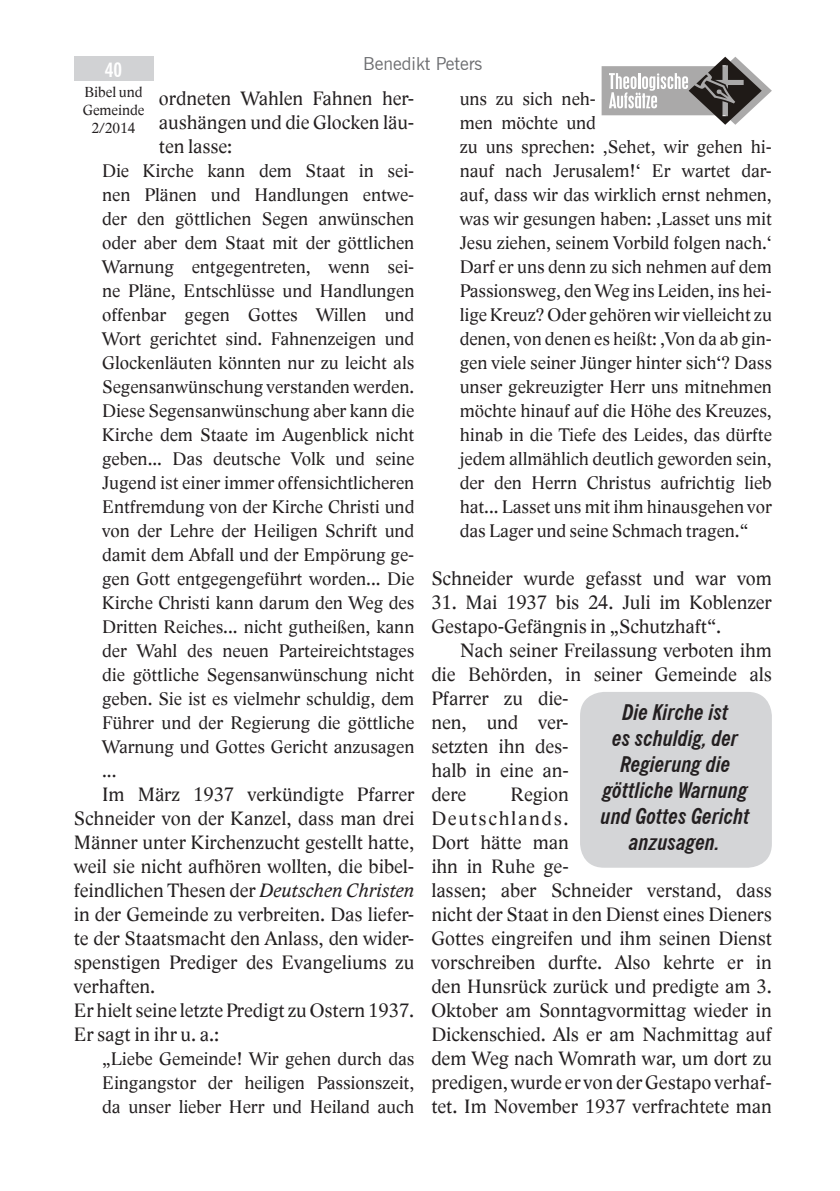
<style>
.page{position:relative;width:840px;height:1191px;background:#fff}
.page>*{position:absolute;margin:0;border:0;box-sizing:border-box;transform-origin:0 0}
.t1{font:italic 700 condensed 22px/26px "News Gothic BT";color:#231f20;text-align:center}
.t2{font:20px/24px "Lido STFCE";color:#231f20}
.t3{font:700 condensed 20px "News Gothic BT";color:#fff}
.t4{font:18.8px/24px "Lido STFCE";color:#231f20;text-align:justify}
.t5{font:18px "News Gothic BT";color:#6c6d70}
.t6{font:15px/18px "Lido STFCE";color:#231f20;text-align:center}
.s1{font-style:italic}
</style>
<div class="page">
<div style="left:579px;top:692px;width:192px;height:175px;background:#d4d5d7;border-radius:24px"></div>
<div style="left:74px;top:57px;width:79px;height:24px;background:#d1d2d4"></div>
<svg style="left:601px;top:57px;width:170px;height:68px"></svg>
<p class="t5" style="left:363px;top:53px;width:120px">Benedikt Peters</p>
<p class="t3" style="left:105px;top:57px;width:19px">40</p>
<p class="t6" style="left:83px;top:83px;width:63px">Bibel und<br>Gemeinde<br>2/2014</p>
<p class="t2" style="left:159px;top:86px;width:257px;text-align:justify">ordneten Wahlen Fahnen her&shy;aushängen und die Glocken läu&shy;ten lasse:</p>
<p class="t4" style="left:102px;top:159px;width:313px">Die Kirche kann dem Staat in sei&shy;nen Plänen und Handlungen entwe&shy;der den göttlichen Segen anwünschen oder aber dem Staat mit der göttlichen Warnung entgegentreten, wenn sei&shy;ne Pläne, Entschlüsse und Handlungen offenbar gegen Gottes Willen und Wort gerichtet sind. Fahnenzeigen und Glockenläuten könnten nur zu leicht als Segensanwünschung verstanden werden.<br>Diese Segensanwünschung aber kann die Kirche dem Staate im Augenblick nicht geben... Das deutsche Volk und seine Jugend ist einer immer offensichtlicheren Entfremdung von der Kirche Christi und von der Lehre der Heiligen Schrift und damit dem Abfall und der Empörung ge&shy;gen Gott entgegengeführt worden... Die Kirche Christi kann darum den Weg des Dritten Reiches... nicht gutheißen, kann der Wahl des neuen Parteireichtstages die göttliche Segensanwünschung nicht geben. Sie ist es vielmehr schuldig, dem Führer und der Regierung die göttliche Warnung und Gottes Gericht anzusagen ...</p>
<p class="t2" style="left:74px;top:782px;width:342px;text-indent:28px">Im März 1937 verkündigte Pfarrer Schneider von der Kanzel, dass man drei Männer unter Kirchenzucht gestellt hatte, weil sie nicht aufhören wollten, die bibel&shy;feindlichen Thesen der <span class="s1">Deutschen Christen </span>in der Gemeinde zu verbreiten. Das liefer&shy;te der Staatsmacht den Anlass, den wider&shy;spenstigen Prediger des Evangeliums zu verhaften.<br>Er hielt seine letzte Predigt zu Ostern 1937.<br>Er sagt in ihr u. a.:</p>
<p class="t4" style="left:102px;top:1047px;width:313px">„Liebe Gemeinde! Wir gehen durch das Eingangstor der heiligen Passionszeit, da unser lieber Herr und Heiland auch</p>
<p class="t4" style="left:459px;top:87px;width:313px;text-align:left">uns zu sich neh-<br>men möchte und<br>zu uns sprechen: ‚Sehet, wir gehen hi&shy;nauf nach Jerusalem!‘ Er wartet dar&shy;auf, dass wir das wirklich ernst nehmen, was wir gesungen haben: ‚Lasset uns mit Jesu ziehen, seinem Vorbild folgen nach.‘ Darf er uns denn zu sich nehmen auf dem Passionsweg, den Weg ins Leiden, ins hei&shy;lige Kreuz? Oder gehören wir vielleicht zu denen, von denen es heißt: ‚Von da ab gin&shy;gen viele seiner Jünger hinter sich‘? Dass unser gekreuzigter Herr uns mitnehmen möchte hinauf auf die Höhe des Kreuzes, hinab in die Tiefe des Leides, das dürfte jedem allmählich deutlich geworden sein, der den Herrn Christus aufrichtig lieb hat... Lasset uns mit ihm hinausgehen vor das Lager und seine Schmach tragen.“</p>
<p class="t2" style="left:431px;top:566px;width:342px">Schneider wurde gefasst und war vom</p>
<p class="t2" style="left:431px;top:590px;width:342px">31. Mai 1937 bis 24. Juli im Koblenzer<br>Gestapo-Gefängnis in „Schutzhaft“.</p>
<p class="t2" style="left:431px;top:638px;width:342px;text-indent:28px">Nach seiner Freilassung verboten ihm die Behörden, in seiner Gemeinde als<br>Pfarrer zu die-<br>nen, und ver-<br>setzten ihn des-<br>halb in eine an-<br>dere</p>
<p class="t1" style="left:600px;top:699px;width:150px">Die Kirche ist<br>es schuldig, der<br>Regierung die göttliche Warnung und Gottes Gericht anzusagen.</p>
<p class="t2" style="left:431px;top:782px;width:342px;text-indent:79px">Region<br>Deutschlands.<br>Dort hätte man<br>ihn in Ruhe ge-<br>lassen; aber Schneider verstand, dass nicht der Staat in den Dienst eines Dieners<br>Gottes eingreifen und ihm seinen Dienst vorschreiben durfte. Also kehrte er in den Hunsrück zurück und predigte am 3.<br>Oktober am Sonntagvormittag wieder in<br>Dickenschied. Als er am Nachmittag auf dem Weg nach Womrath war, um dort zu predigen, wurde er von der Gestapo verhaf&shy;tet. Im November 1937 verfrachtete man</p>
</div>
